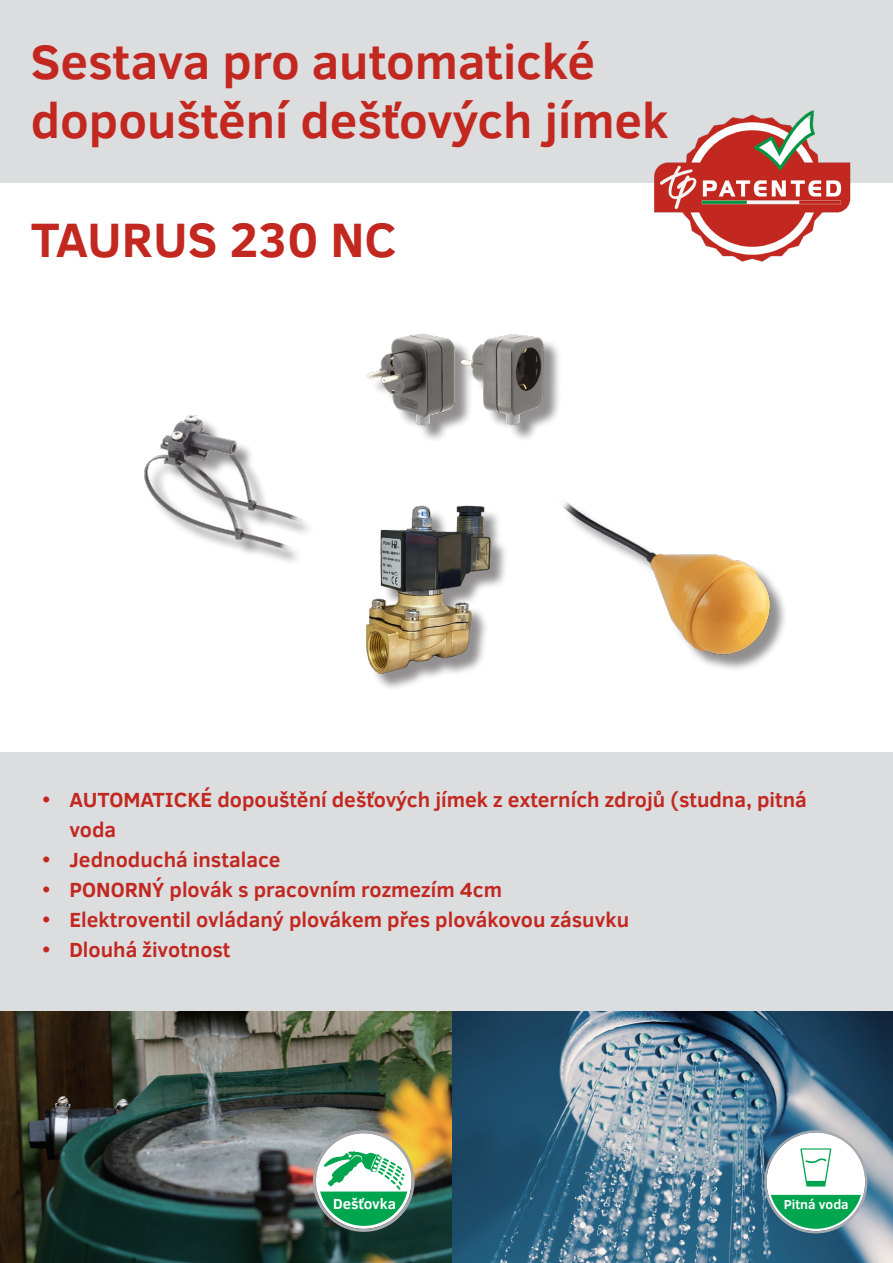
<style>
.page{position:relative;width:893px;height:1263px;background:#fff}
.page>*{position:absolute;margin:0;border:0;box-sizing:border-box;transform-origin:0 0}
.t1{font:700 49.5px "Clear Sans";color:#c22820}
.t2{font:700 21px/30px "Clear Sans";color:#c22820}
.t3{font:700 15px "Clear Sans";letter-spacing:-.01em;color:#fff}
.t4{font:700 13.35px "Clear Sans";color:#fff}
</style>
<div class="page">
<div style="left:0;top:753px;width:893px;height:510px;background:#dcdddf"></div>
<div style="left:0;top:0;width:893px;height:183px;background:#dcdddf"></div>
<img style="left:0;top:1011px;width:893px;height:252px">
<div style="left:768px;top:1134px;width:96px;height:96px;background:#fff;border-radius:50%"></div>
<svg style="left:768px;top:1194px;width:96px;height:36px;background:#34a772"></svg>
<div style="left:767px;top:1132px;width:98px;height:99px;border:2px solid #fff;border-radius:50%"></div>
<div style="left:764px;top:1130px;width:103px;height:103px;border:2px solid #a8a9ad;border-radius:50%"></div>
<svg style="left:800px;top:1148px;width:31px;height:38px"></svg>
<svg style="left:313px;top:1130px;width:102px;height:102px;background:#88bc9b"></svg>
<img style="left:366px;top:505px;width:140px;height:182px">
<div style="left:371px;top:337px;width:191px;height:106px;background:#231f20;opacity:.5"></div>
<img style="left:367px;top:333px;width:179px;height:110px">
<img style="left:144px;top:415px;width:164px;height:147px">
<div style="left:563px;top:503px;width:225px;height:169px;background:#231f20;opacity:.5"></div>
<img style="left:561px;top:499px;width:210px;height:173px">
<img style="left:654px;top:110px;width:197px;height:152px">
<p class="t1" style="left:31px;top:25px;width:566px">Sestava pro automatické</p>
<p class="t1" style="left:31px;top:85px;width:640px">dopouštění dešťových jímek</p>
<p class="t1" style="left:31px;top:203px;width:367px">TAURUS 230 NC</p>
<p class="t2" style="left:70px;top:784px;width:739px;text-indent:-27px">• AUTOMATICKÉ dopouštění dešťových jímek z externích zdrojů (studna, pitná voda</p>
<p class="t2" style="left:43px;top:844px;width:240px">• Jednoduchá instalace</p>
<p class="t2" style="left:43px;top:874px;width:461px">• PONORNÝ plovák s pracovním rozmezím 4cm</p>
<p class="t2" style="left:43px;top:904px;width:588px">• Elektroventil ovládaný plovákem přes plovákovou zásuvku</p>
<p class="t2" style="left:43px;top:934px;width:189px">• Dlouhá životnost</p>
<p class="t3" style="left:333px;top:1192px;width:64px">Dešťovka</p>
<p class="t4" style="left:784px;top:1195px;width:66px">Pitná voda</p>
</div>
